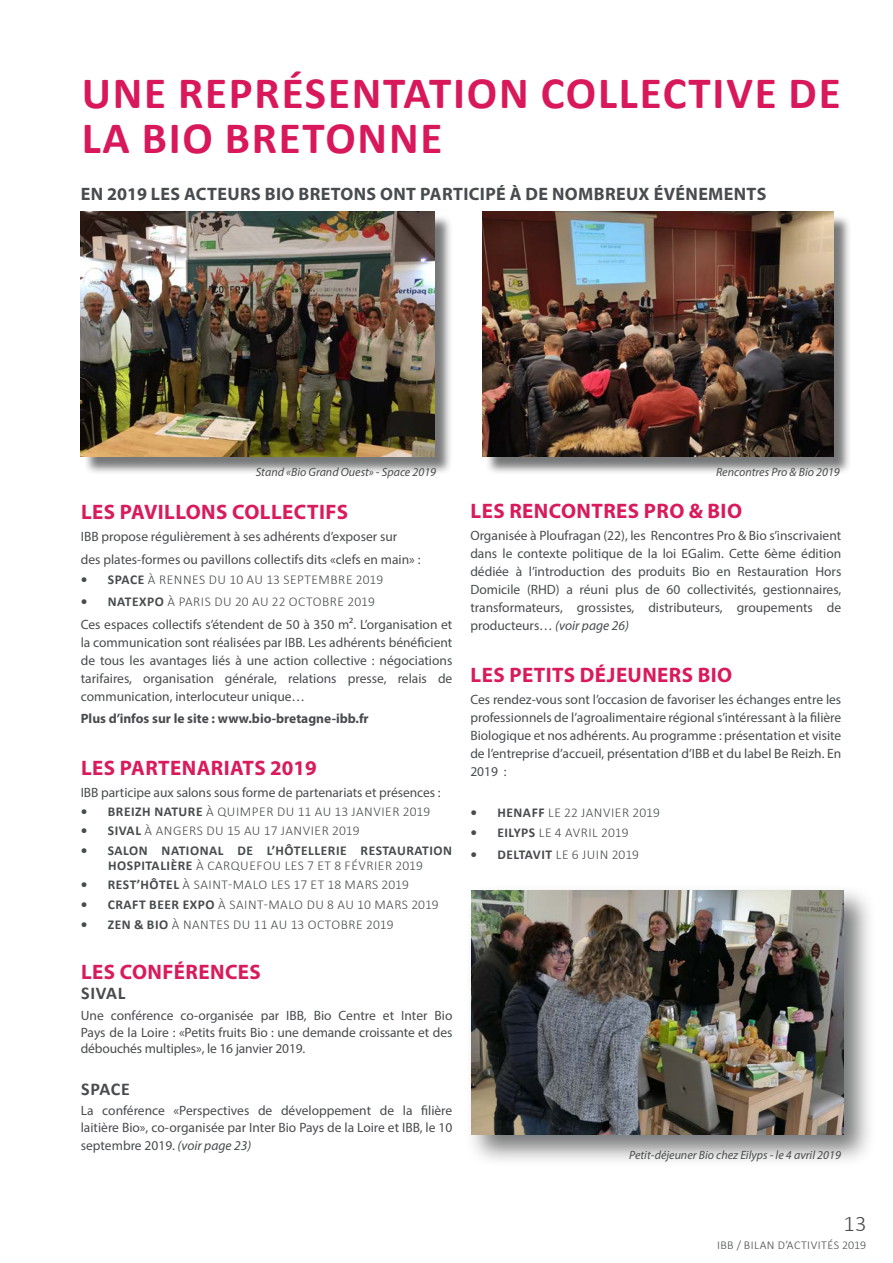
<style>
.page{position:relative;width:893px;height:1263px;background:#fff}
.page>*{position:absolute;margin:0;border:0;box-sizing:border-box;transform-origin:0 0}
.t1{font:700 45px/45px "Calibri";letter-spacing:.04em;color:#d8185a}
.t2{font:300 22.5px "Calibri";color:#484c4e}
.t3{font:700 21px "Myriad Pro";letter-spacing:.02em;color:#d91a5b}
.t4{font:700 18px "Myriad Pro";letter-spacing:.02em;color:#484c4e}
.t5{font:700 18px "Calibri";letter-spacing:.04em;color:#484c4e}
.t6{font:13.5px/18px "Myriad Pro";color:#484c4e;text-align:justify}
.t7{font:300 13.5px "Calibri";letter-spacing:.04em;color:#484c4e}
.t8{font:700 13.5px/15px "Calibri";letter-spacing:.04em;color:#484c4e;text-align:center}
.t9{font:700 13.5px "Myriad Pro";color:#484c4e}
.t10{font:300 13.5px "Calibri";letter-spacing:.02em;color:#484c4e}
.t11{font:italic 12px "Myriad Pro";color:#4b4c4d}
.t12{font:300 12px "Calibri";letter-spacing:.04em;color:#484c4e}
.s1{font-weight:700}
.s2{font-weight:300}
.s3{font-style:italic}
</style>
<div class="page">
<div style="left:83px;top:214px;width:769px;height:261px;background:#4b4c4d;opacity:.75"></div>
<img style="left:81px;top:212px;width:354px;height:244px">
<img style="left:482px;top:212px;width:351px;height:244px">
<div style="left:465px;top:885px;width:411px;height:282px;background:#4b4c4d;opacity:.75"></div>
<img style="left:471px;top:891px;width:372px;height:243px">
<p class="t1" style="left:82px;top:70px;width:760px">UNE REPRÉSENTATION COLLECTIVE DE<br>LA BIO BRETONNE</p>
<p class="t4" style="left:81px;top:184px;width:687px">EN 2019 LES ACTEURS BIO BRETONS ONT PARTICIPÉ À DE NOMBREUX ÉVÉNEMENTS</p>
<p class="t11" style="left:256px;top:464px;width:182px">Stand «Bio Grand Ouest» - Space 2019</p>
<p class="t11" style="left:716px;top:464px;width:125px">Rencontres Pro &amp; Bio 2019</p>
<p class="t3" style="left:81px;top:500px;width:269px">LES PAVILLONS COLLECTIFS</p>
<p class="t6" style="left:81px;top:528px;width:318px">IBB propose régulièrement à ses adhérents d’exposer sur</p>
<p class="t6" style="left:81px;top:550px;width:341px">des plates-formes ou pavillons collectifs dits «clefs en main» :</p>
<p class="t7" style="left:81px;top:571px;width:304px"><span class="s1">• SPACE</span> À RENNES DU 10 AU 13 SEPTEMBRE 2019</p>
<p class="t7" style="left:81px;top:593px;width:296px"><span class="s1">• NATEXPO</span> À PARIS DU 20 AU 22 OCTOBRE 2019</p>
<p class="t6" style="left:81px;top:615px;width:373px">Ces espaces collectifs s’étendent de 50 à 350 m². L’organisation et la communication sont réalisées par IBB. Les adhérents bénéficient de tous les avantages liés à une action collective : négociations tarifaires, organisation générale, relations presse, relais de communication, interlocuteur unique…</p>
<p class="t9" style="left:81px;top:711px;width:289px">Plus d’infos sur le site : www.bio-bretagne-ibb.fr</p>
<p class="t3" style="left:81px;top:756px;width:237px">LES PARTENARIATS 2019</p>
<p class="t6" style="left:81px;top:783px;width:361px">IBB participe aux salons sous forme de partenariats et présences :</p>
<p class="t7" style="left:81px;top:803px;width:351px"><span class="s1">• BREIZH NATURE</span> À QUIMPER DU 11 AU 13 JANVIER 2019</p>
<p class="t7" style="left:81px;top:822px;width:280px"><span class="s1">• SIVAL</span> À ANGERS DU 15 AU 17 JANVIER 2019</p>
<p class="t8" style="left:81px;top:842px;width:373px">• SALON NATIONAL DE L’HÔTELLERIE RESTAURATION<br>HOSPITALIÈRE <span class="s2">À CARQUEFOU LES 7 ET 8 FÉVRIER 2019</span></p>
<p class="t7" style="left:81px;top:876px;width:330px"><span class="s1">• REST’HÔTEL</span> À SAINT-MALO LES 17 ET 18 MARS 2019</p>
<p class="t7" style="left:81px;top:896px;width:359px"><span class="s1">• CRAFT BEER EXPO</span> À SAINT-MALO DU 8 AU 10 MARS 2019</p>
<p class="t7" style="left:81px;top:916px;width:314px"><span class="s1">• ZEN &amp; BIO</span> À NANTES DU 11 AU 13 OCTOBRE 2019</p>
<p class="t3" style="left:81px;top:960px;width:181px">LES CONFÉRENCES</p>
<p class="t5" style="left:81px;top:980px;width:46px">SIVAL</p>
<p class="t6" style="left:81px;top:1007px;width:373px;line-height:16.5px">Une conférence co-organisée par IBB, Bio Centre et Inter Bio Pays de la Loire : «Petits fruits Bio : une demande croissante et des débouchés multiples», le 16 janvier 2019.</p>
<p class="t5" style="left:81px;top:1076px;width:50px">SPACE</p>
<p class="t6" style="left:81px;top:1102px;width:373px;line-height:16.5px">La conférence «Perspectives de développement de la filière laitière Bio», co-organisée par Inter Bio Pays de la Loire et IBB, le 10</p>
<p class="t6" style="left:81px;top:1136px;width:172px">septembre 2019. <span class="s3">(voir page 23)</span></p>
<p class="t3" style="left:471px;top:499px;width:273px">LES RENCONTRES PRO &amp; BIO</p>
<p class="t6" style="left:470px;top:526px;width:372px">Organisée à Ploufragan (22), les Rencontres Pro &amp; Bio s’inscrivaient dans le contexte politique de la loi EGalim. Cette 6ème édition dédiée à l’introduction des produits Bio en Restauration Hors Domicile (RHD) a réuni plus de 60 collectivités, gestionnaires, transformateurs, grossistes, distributeurs, groupements de producteurs… <span class="s3">(voir page 26)</span></p>
<p class="t3" style="left:471px;top:663px;width:263px">LES PETITS DÉJEUNERS BIO</p>
<p class="t6" style="left:470px;top:690px;width:372px">Ces rendez-vous sont l’occasion de favoriser les échanges entre les professionnels de l’agroalimentaire régional s’intéressant à la filière Biologique et nos adhérents. Au programme : présentation et visite de l’entreprise d’accueil, présentation d’IBB et du label Be Reizh. En 2019 :</p>
<p class="t7" style="left:470px;top:804px;width:191px"><span class="s1">• HENAFF</span> LE 22 JANVIER 2019</p>
<p class="t10" style="left:470px;top:824px;width:160px"><span class="s1">• EILYPS</span> LE 4 AVRIL 2019</p>
<p class="t7" style="left:470px;top:846px;width:170px"><span class="s1">• DELTAVIT</span> LE 6 JUIN 2019</p>
<p class="t11" style="left:629px;top:1148px;width:213px">Petit-déjeuner Bio chez Eilyps - le 4 avril 2019</p>
<h2 class="t2" style="left:844px;top:1210px;width:24px">13</h2>
<p class="t12" style="left:717px;top:1237px;width:151px">IBB / BILAN D’ACTIVITÉS 2019</p>
</div>
